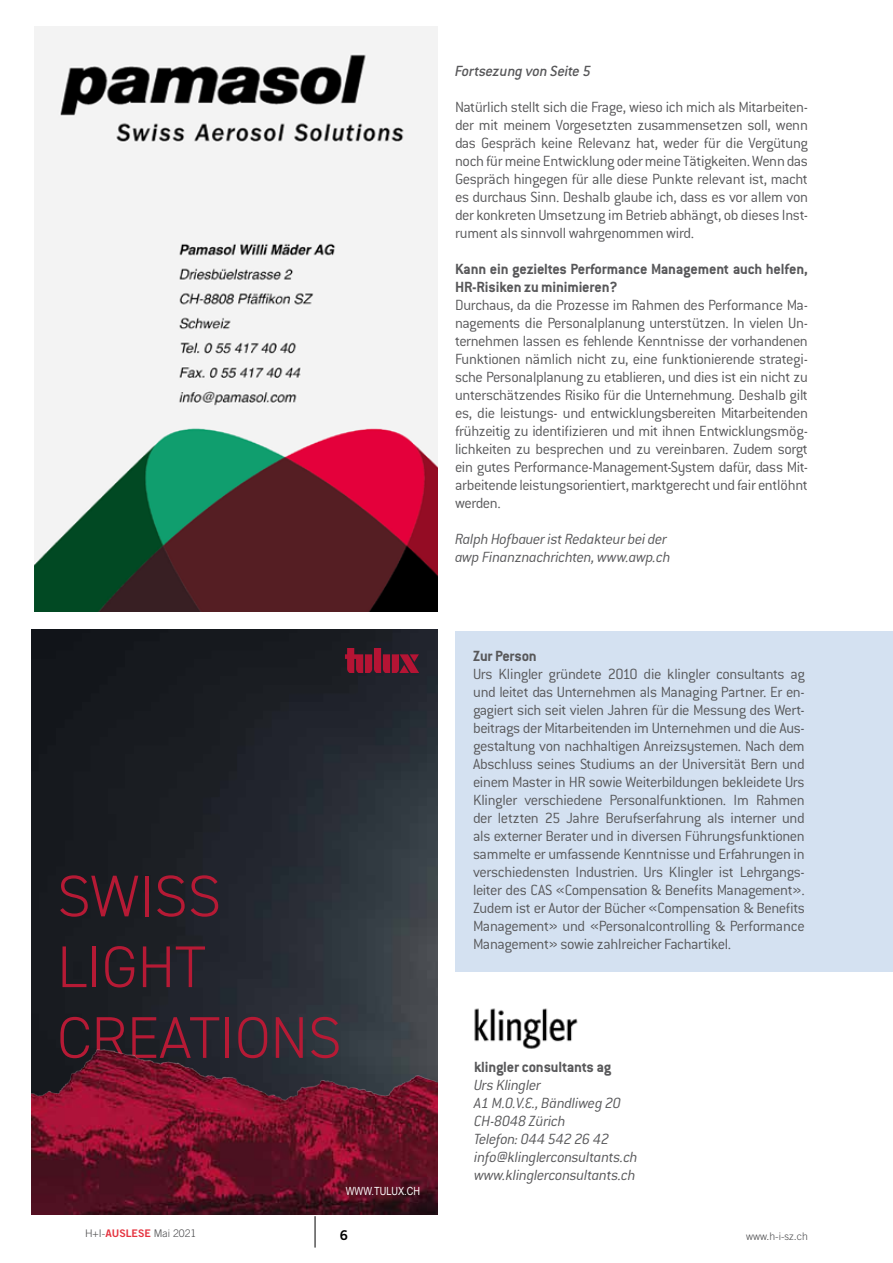
<style>
.page{position:relative;width:893px;height:1263px;background:#fff}
.page>*{position:absolute;margin:0;border:0;box-sizing:border-box;transform-origin:0 0}
.t1{font:300 58.95px/70.8px "DIN2014";color:#b61a35}
.t2{font:300 16.2px/18px "Conduit ITC";letter-spacing:-.025em;color:#58585a;text-align:justify}
.t3{font:italic 300 16.2px/18px "Conduit ITC";letter-spacing:-.02em;color:#58585a}
.t4{font:700 16.2px/18px "Conduit ITC";letter-spacing:-.01em;color:#58585a}
.t5{font:italic 500 16.2px "Conduit ITC";letter-spacing:-.015em;color:#58585a}
.t6{font:14.1px "Arial Narrow";color:#fff}
.t7{font:13.5px "Trade Gothic Bold Two";color:#000}
.t8{font:11.25px "Arial Narrow";color:#fff}
.t9{font:300 10.5px "Trade Gothic";color:#4b4b4d}
.s1{font-family:"Trade Gothic Bold Two";font-weight:400;color:#e53440}
</style>
<div class="page">
<hr style="left:315px;top:1216px;width:1px;height:31px;background:#000">
<div style="left:455px;top:631px;width:438px;height:341px;background:#d4e1f1"></div>
<img style="left:34px;top:27px;width:404px;height:584px">
<img style="left:32px;top:629px;width:406px;height:585px">
<svg style="left:345px;top:649px;width:75px;height:23px;background:#7a192f"></svg>
<img style="left:474px;top:1008px;width:104px;height:41px">
<p class="t5" style="left:455px;top:62px;width:138px">Fortsezung von Seite 5</p>
<p class="t2" style="left:455px;top:98px;width:354px">Natürlich stellt sich die Frage, wieso ich mich als Mitarbeiten&shy;der mit meinem Vorgesetzten zusammensetzen soll, wenn das Gespräch keine Relevanz hat, weder für die Vergütung noch für meine Entwicklung oder meine Tätigkeiten. Wenn das Gespräch hingegen für alle diese Punkte relevant ist, macht es durchaus Sinn. Deshalb glaube ich, dass es vor allem von der konkreten Umsetzung im Betrieb abhängt, ob dieses Inst&shy;rument als sinnvoll wahrgenommen wird.</p>
<p class="t4" style="left:455px;top:260px;width:354px">Kann ein gezieltes Performance Management auch helfen,<br>HR-Risiken zu minimieren?</p>
<p class="t2" style="left:455px;top:296px;width:354px">Durchaus, da die Prozesse im Rahmen des Performance Ma&shy;nagements die Personalplanung unterstützen. In vielen Un&shy;ternehmen lassen es fehlende Kenntnisse der vorhandenen Funktionen nämlich nicht zu, eine funktionierende strategi&shy;sche Personalplanung zu etablieren, und dies ist ein nicht zu unterschätzendes Risiko für die Unternehmung. Deshalb gilt es, die leistungs- und entwicklungsbereiten Mitarbeitenden frühzeitig zu identifizieren und mit ihnen Entwicklungsmög&shy;lichkeiten zu besprechen und zu vereinbaren. Zudem sorgt ein gutes Performance-Management-System dafür, dass Mit&shy;arbeitende leistungsorientiert, marktgerecht und fair entlöhnt werden.</p>
<p class="t3" style="left:455px;top:530px;width:217px">Ralph Hofbauer ist Redakteur bei der awp Finanznachrichten, www.awp.ch</p>
<h1 class="t1" style="left:57px;top:861px;width:286px">SWISS<br>LIGHT<br>CREATIONS</h1>
<p class="t6" style="left:326px;top:1176px;width:94px">WWW.TULUX.CH</p>
<p class="t6" style="left:330px;top:1176px;width:94px">WWW.TULUX.CH</p>
<p class="t8" style="left:346px;top:1183px;width:76px">WWW.TULUX.CH</p>
<p class="t4" style="left:473px;top:646px;width:65px">Zur Person</p>
<p class="t2" style="left:473px;top:665px;width:333px">Urs Klingler gründete 2010 die klingler consultants ag und leitet das Unternehmen als Managing Partner. Er en&shy;gagiert sich seit vielen Jahren für die Messung des Wert&shy;beitrags der Mitarbeitenden im Unternehmen und die Aus&shy;gestaltung von nachhaltigen Anreizsystemen. Nach dem Abschluss seines Studiums an der Universität Bern und einem Master in HR sowie Weiterbildungen bekleidete Urs Klingler verschiedene Personalfunktionen. Im Rahmen der letzten 25 Jahre Berufserfahrung als interner und als externer Berater und in diversen Führungsfunktionen sammelte er umfassende Kenntnisse und Erfahrungen in verschiedensten Industrien. Urs Klingler ist Lehrgangs&shy;leiter des CAS «Compensation &amp; Benefits Management».<br>Zudem ist er Autor der Bücher «Compensation &amp; Benefits Management» und «Personalcontrolling &amp; Performance Management» sowie zahlreicher Fachartikel.</p>
<p class="t4" style="left:474px;top:1058px;width:139px">klingler consultants ag</p>
<p class="t3" style="left:474px;top:1076px;width:165px">Urs Klingler<br>A1 M.O.V.E., Bändliweg 20<br>CH-8048 Zürich<br>Telefon: 044 542 26 42 info@klinglerconsultants.ch www.klinglerconsultants.ch</p>
<p class="t9" style="left:85px;top:1227px;width:113px">H+I-<span class="s1">AUSLESE</span> Mai 2021</p>
<p class="t7" style="left:340px;top:1227px;width:10px">6</p>
<p class="t9" style="left:746px;top:1230px;width:63px">www.h-i-sz.ch</p>
</div>
